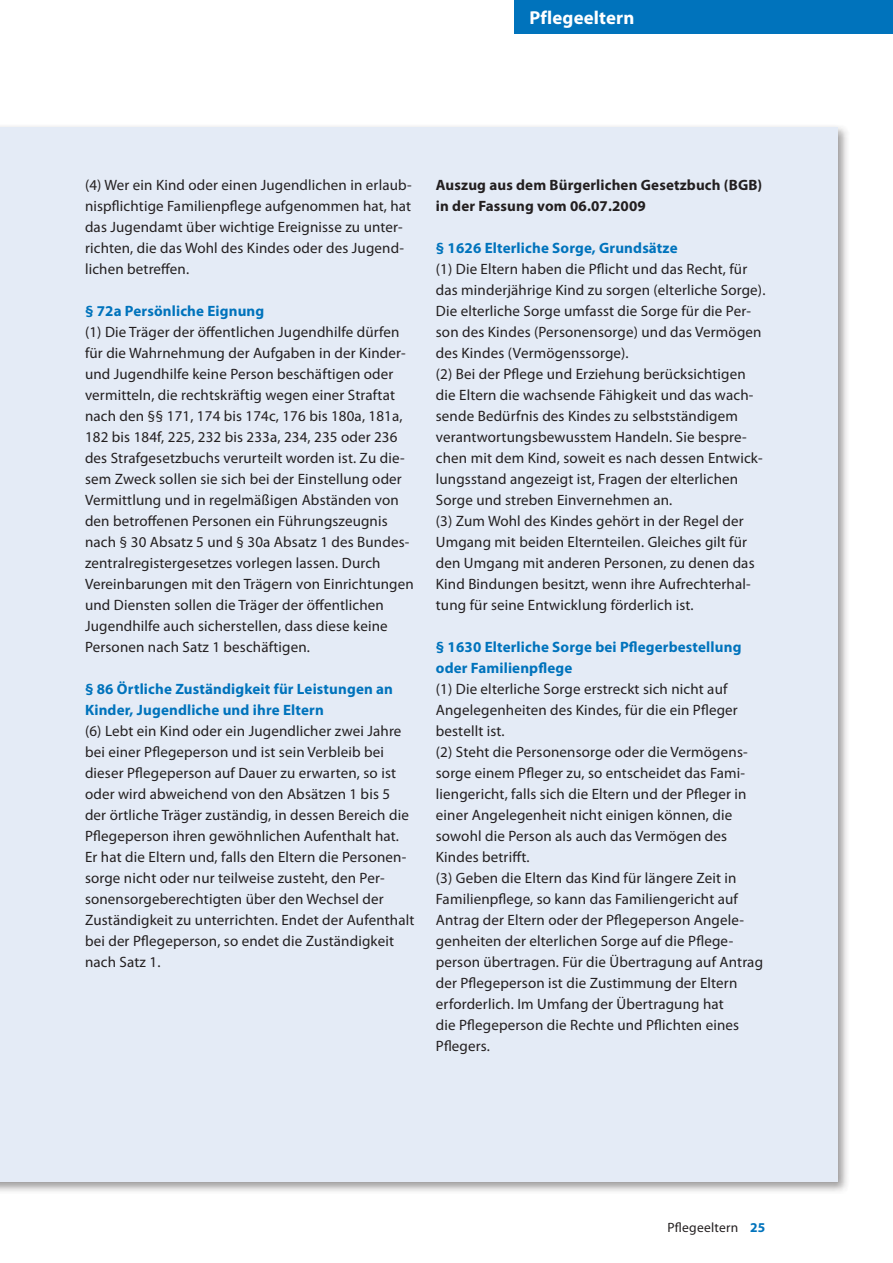
<style>
.page{position:relative;width:893px;height:1263px;background:#fff}
.page>*{position:absolute;margin:0;border:0;box-sizing:border-box;transform-origin:0 0}
.t1{font:700 18.75px "Myriad Pro";letter-spacing:.01em;color:#fff}
.t2{font:15px/21px "Myriad Pro";letter-spacing:.01em;color:#231f20}
.t3{font:700 15px/21px "Myriad Pro";letter-spacing:.01em;color:#0073bc}
.t4{font:700 15px/21px "Myriad Pro";letter-spacing:.01em;color:#231f20}
.t5{font:13.5px "Myriad Pro";letter-spacing:.015em;color:#231f20}
.s1{font-weight:700;color:#0073bc}
</style>
<div class="page">
<div style="left:514px;top:0;width:379px;height:34px;background:#0073bc"></div>
<div style="left:0;top:123px;width:850px;height:1071px;background:#231f20;opacity:.45"></div>
<div style="left:0;top:127px;width:838px;height:1054px;background:#e4ebf6"></div>
<p class="t1" style="left:529px;top:5px;width:107px">Pflegeeltern</p>
<p class="t2" style="left:85px;top:174px;width:328px">(4) Wer ein Kind oder einen Jugendlichen in erlaub&shy;nispflichtige Familienpflege aufgenommen hat, hat das Jugendamt über wichtige Ereignisse zu unter&shy;richten, die das Wohl des Kindes oder des Jugend&shy;lichen betreffen.</p>
<p class="t3" style="left:85px;top:300px;width:181px">§ 72a Persönliche Eignung</p>
<p class="t2" style="left:85px;top:321px;width:330px">(1) Die Träger der öffentlichen Jugendhilfe dürfen für die Wahrnehmung der Aufgaben in der Kinder&shy;und Jugendhilfe keine Person beschäftigen oder vermitteln, die rechtskräftig wegen einer Straftat nach den §§ 171, 174 bis 174c, 176 bis 180a, 181a, 182 bis 184f, 225, 232 bis 233a, 234, 235 oder 236 des Strafgesetzbuchs verurteilt worden ist. Zu die&shy;sem Zweck sollen sie sich bei der Einstellung oder Vermittlung und in regelmäßigen Abständen von den betroffenen Personen ein Führungszeugnis nach § 30 Absatz 5 und § 30a Absatz 1 des Bundes&shy;zentralregistergesetzes vorlegen lassen. Durch Vereinbarungen mit den Trägern von Einrichtungen und Diensten sollen die Träger der öffentlichen Jugendhilfe auch sicherstellen, dass diese keine Personen nach Satz 1 beschäftigen.</p>
<p class="t3" style="left:85px;top:678px;width:309px">§ 86 Örtliche Zuständigkeit für Leistungen an<br>Kinder, Jugendliche und ihre Eltern</p>
<p class="t2" style="left:85px;top:720px;width:331px">(6) Lebt ein Kind oder ein Jugendlicher zwei Jahre bei einer Pflegeperson und ist sein Verbleib bei dieser Pflegeperson auf Dauer zu erwarten, so ist oder wird abweichend von den Absätzen 1 bis 5 der örtliche Träger zuständig, in dessen Bereich die Pflegeperson ihren gewöhnlichen Aufenthalt hat.<br>Er hat die Eltern und, falls den Eltern die Personen&shy;sorge nicht oder nur teilweise zusteht, den Per&shy;sonensorgeberechtigten über den Wechsel der Zuständigkeit zu unterrichten. Endet der Aufenthalt bei der Pflegeperson, so endet die Zuständigkeit nach Satz 1.</p>
<p class="t4" style="left:436px;top:174px;width:328px">Auszug aus dem Bürgerlichen Gesetzbuch (BGB) in der Fassung vom 06.07.2009</p>
<p class="t3" style="left:436px;top:237px;width:243px">§ 1626 Elterliche Sorge, Grundsätze</p>
<p class="t2" style="left:436px;top:258px;width:331px">(1) Die Eltern haben die Pflicht und das Recht, für das minderjährige Kind zu sorgen (elterliche Sorge).<br>Die elterliche Sorge umfasst die Sorge für die Per&shy;son des Kindes (Personensorge) und das Vermögen des Kindes (Vermögenssorge).<br>(2) Bei der Pflege und Erziehung berücksichtigen die Eltern die wachsende Fähigkeit und das wach&shy;sende Bedürfnis des Kindes zu selbstständigem verantwortungsbewusstem Handeln. Sie bespre&shy;chen mit dem Kind, soweit es nach dessen Entwick&shy;lungsstand angezeigt ist, Fragen der elterlichen Sorge und streben Einvernehmen an.<br>(3) Zum Wohl des Kindes gehört in der Regel der Umgang mit beiden Elternteilen. Gleiches gilt für den Umgang mit anderen Personen, zu denen das Kind Bindungen besitzt, wenn ihre Aufrechterhal&shy;tung für seine Entwicklung förderlich ist.</p>
<p class="t3" style="left:436px;top:636px;width:307px">§ 1630 Elterliche Sorge bei Pflegerbestellung oder Familienpflege</p>
<p class="t2" style="left:436px;top:678px;width:329px">(1) Die elterliche Sorge erstreckt sich nicht auf Angelegenheiten des Kindes, für die ein Pfleger bestellt ist.<br>(2) Steht die Personensorge oder die Vermögens&shy;sorge einem Pfleger zu, so entscheidet das Fami&shy;liengericht, falls sich die Eltern und der Pfleger in einer Angelegenheit nicht einigen können, die sowohl die Person als auch das Vermögen des Kindes betrifft.<br>(3) Geben die Eltern das Kind für längere Zeit in Familienpflege, so kann das Familiengericht auf Antrag der Eltern oder der Pflegeperson Angele&shy;genheiten der elterlichen Sorge auf die Pflege&shy;person übertragen. Für die Übertragung auf Antrag der Pflegeperson ist die Zustimmung der Eltern erforderlich. Im Umfang der Übertragung hat<br>die Pflegeperson die Rechte und Pflichten eines Pflegers.</p>
<p class="t5" style="left:667px;top:1219px;width:100px">Pflegeeltern <span class="s1">25</span></p>
</div>
